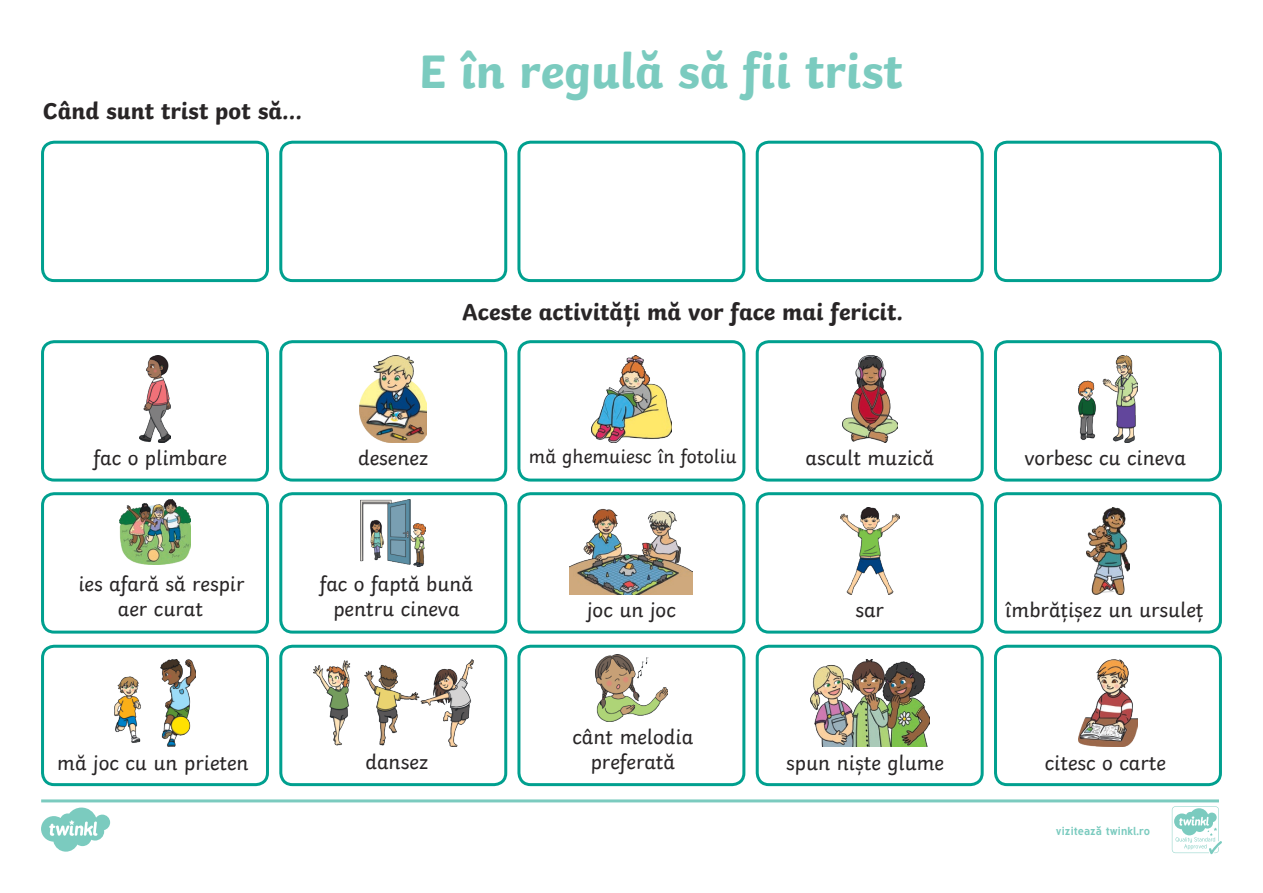
<style>
.page{position:relative;width:1263px;height:893px;background:#fff}
.page>*{position:absolute;margin:0;border:0;box-sizing:border-box;transform-origin:0 0}
.Heading_1{font:700 49.5px "Twinkl";color:#7bcbbf}
.Heading_3{font:700 24px "Twinkl";color:#282526}
.KS1_Body_Copy{font:21px/25.5px "Twinkl";color:#282526;text-align:center}
.KS1_Body_Copy-2{font:19.5px "Twinkl";color:#282526}
.Logo_URL_-_Colour{font:700 11.4px "Tuffy";letter-spacing:.01em;color:#7bcbbf}
</style>
<div class="page">
<div style="left:41px;top:340px;width:228px;height:142px;border:3px solid #00a08f;border-radius:12px"></div>
<div style="left:41px;top:141px;width:228px;height:141px;border:3px solid #00a08f;border-radius:12px"></div>
<div style="left:41px;top:492px;width:228px;height:142px;border:3px solid #00a08f;border-radius:12px"></div>
<div style="left:41px;top:645px;width:228px;height:141px;border:3px solid #00a08f;border-radius:12px"></div>
<div style="left:517px;top:340px;width:228px;height:142px;border:3px solid #00a08f;border-radius:12px"></div>
<div style="left:517px;top:141px;width:228px;height:141px;border:3px solid #00a08f;border-radius:12px"></div>
<div style="left:517px;top:492px;width:228px;height:142px;border:3px solid #00a08f;border-radius:12px"></div>
<div style="left:517px;top:645px;width:228px;height:141px;border:3px solid #00a08f;border-radius:12px"></div>
<div style="left:279px;top:340px;width:228px;height:142px;border:3px solid #00a08f;border-radius:12px"></div>
<div style="left:279px;top:141px;width:228px;height:141px;border:3px solid #00a08f;border-radius:12px"></div>
<div style="left:279px;top:492px;width:228px;height:142px;border:3px solid #00a08f;border-radius:12px"></div>
<div style="left:279px;top:645px;width:228px;height:141px;border:3px solid #00a08f;border-radius:12px"></div>
<div style="left:756px;top:340px;width:228px;height:142px;border:3px solid #00a08f;border-radius:12px"></div>
<div style="left:756px;top:141px;width:228px;height:141px;border:3px solid #00a08f;border-radius:12px"></div>
<div style="left:756px;top:492px;width:228px;height:142px;border:3px solid #00a08f;border-radius:12px"></div>
<div style="left:756px;top:645px;width:228px;height:141px;border:3px solid #00a08f;border-radius:12px"></div>
<div style="left:994px;top:340px;width:228px;height:142px;border:3px solid #00a08f;border-radius:12px"></div>
<div style="left:994px;top:141px;width:228px;height:141px;border:3px solid #00a08f;border-radius:12px"></div>
<div style="left:994px;top:492px;width:228px;height:142px;border:3px solid #00a08f;border-radius:12px"></div>
<div style="left:994px;top:645px;width:228px;height:141px;border:3px solid #00a08f;border-radius:12px"></div>
<img style="left:139px;top:355px;width:32px;height:87px">
<img style="left:119px;top:500px;width:72px;height:65px">
<img style="left:361px;top:500px;width:65px;height:67px">
<img style="left:596px;top:655px;width:71px;height:66px">
<img style="left:114px;top:660px;width:82px;height:86px">
<img style="left:592px;top:355px;width:79px;height:87px">
<img style="left:570px;top:509px;width:123px;height:85px">
<img style="left:360px;top:355px;width:67px;height:87px">
<img style="left:313px;top:660px;width:160px;height:86px">
<img style="left:842px;top:355px;width:55px;height:87px">
<img style="left:840px;top:507px;width:59px;height:87px">
<img style="left:810px;top:660px;width:119px;height:86px">
<img style="left:1078px;top:355px;width:59px;height:87px">
<img style="left:1086px;top:507px;width:44px;height:87px">
<img style="left:1079px;top:660px;width:58px;height:86px">
<svg style="left:41px;top:799px;width:1181px;height:55px"></svg>
<p class="Heading_3" style="left:43px;top:91px;width:261px">Când sunt trist pot să...</p>
<p class="Heading_1" style="left:419px;top:31px;width:485px">E în regulă să fii trist</p>
<p class="Heading_3" style="left:462px;top:292px;width:442px">Aceste activități mă vor face mai fericit.</p>
<p class="KS1_Body_Copy" style="left:94px;top:443px;width:135px">fac o plimbare</p>
<p class="KS1_Body_Copy" style="left:358px;top:443px;width:72px">desenez</p>
<p class="KS1_Body_Copy-2" style="left:529px;top:442px;width:209px">mă ghemuiesc în fotoliu</p>
<p class="KS1_Body_Copy" style="left:805px;top:443px;width:130px">ascult muzică</p>
<p class="KS1_Body_Copy" style="left:1024px;top:443px;width:163px">vorbesc cu cineva</p>
<p class="KS1_Body_Copy" style="left:78px;top:569px;width:168px">ies afară să respir aer curat</p>
<p class="KS1_Body_Copy" style="left:320px;top:569px;width:155px">fac o faptă bună pentru cineva</p>
<p class="KS1_Body_Copy" style="left:587px;top:595px;width:90px">joc un joc</p>
<p class="KS1_Body_Copy" style="left:855px;top:595px;width:30px">sar</p>
<p class="KS1_Body_Copy" style="left:1005px;top:595px;width:200px">îmbrățișez un ursuleț</p>
<p class="KS1_Body_Copy" style="left:57px;top:748px;width:193px">mă joc cu un prieten</p>
<p class="KS1_Body_Copy" style="left:366px;top:747px;width:64px">dansez</p>
<p class="KS1_Body_Copy" style="left:572px;top:722px;width:122px">cânt melodia preferată</p>
<p class="KS1_Body_Copy" style="left:786px;top:748px;width:159px">spun niște glume</p>
<p class="KS1_Body_Copy" style="left:1045px;top:748px;width:122px">citesc o carte</p>
<p class="Logo_URL_-_Colour" style="left:1056px;top:821px;width:96px">vizitează twinkl.ro</p>
</div>
